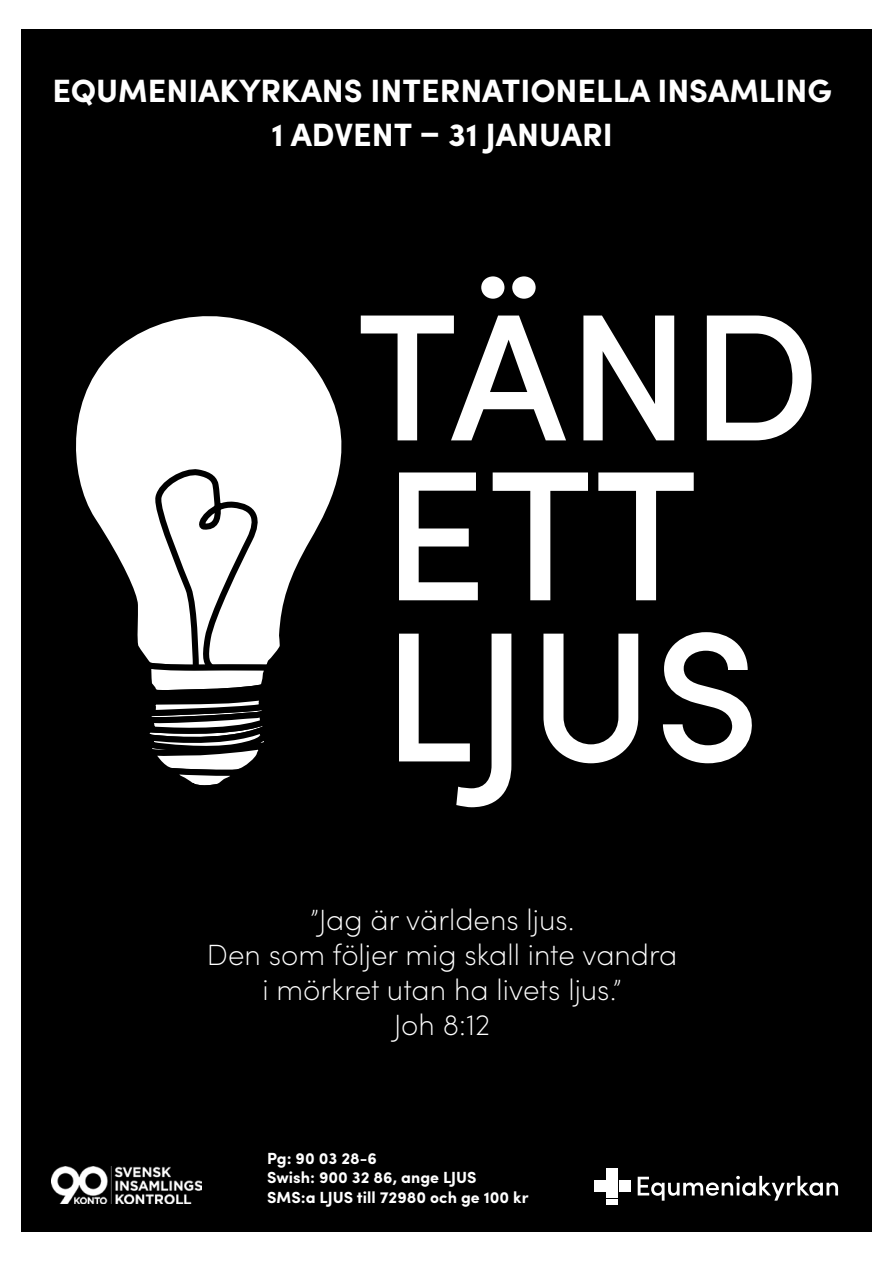
<style>
.page{position:relative;width:893px;height:1263px;background:#fff}
.page>*{position:absolute;margin:0;border:0;box-sizing:border-box;transform-origin:0 0}
.t1{font:700 32.25px/44.5px "Sofia Pro";color:#fff;text-align:center}
.t2{font:200 29.25px/35.1px "Sofia Pro";color:#fff;text-align:center}
.t3{font:700 16.2px/19.4px "Sofia Pro";color:#fff}
</style>
<div class="page">
<div style="left:21px;top:29px;width:851px;height:1202px;background:#000"></div>
<svg style="left:638px;top:1176px;width:200px;height:25px"></svg>
<svg style="left:594px;top:1168px;width:36px;height:36px"></svg>
<svg style="left:76px;top:315px;width:285px;height:192px"></svg>
<svg style="left:89px;top:470px;width:272px;height:316px"></svg>
<svg style="left:361px;top:276px;width:205px;height:164px"></svg>
<svg style="left:583px;top:316px;width:91px;height:124px"></svg>
<svg style="left:707px;top:316px;width:105px;height:124px"></svg>
<svg style="left:399px;top:472px;width:79px;height:128px"></svg>
<svg style="left:493px;top:472px;width:95px;height:128px"></svg>
<svg style="left:598px;top:472px;width:96px;height:128px"></svg>
<svg style="left:399px;top:634px;width:112px;height:173px"></svg>
<svg style="left:543px;top:634px;width:95px;height:129px"></svg>
<svg style="left:663px;top:632px;width:89px;height:131px"></svg>
<img style="left:52px;top:1166px;width:150px;height:37px">
<p class="t1" style="left:53px;top:66px;width:781px">EQUMENIAKYRKANS INTERNATIONELLA INSAMLING<br>1 ADVENT – 31 JANUARI</p>
<p class="t2" style="left:207px;top:900px;width:472px">”Jag är världens ljus.<br>Den som följer mig skall inte vandra i mörkret utan ha livets ljus.”<br>Joh 8:12</p>
<p class="t3" style="left:267px;top:1147px;width:263px">Pg: 90 03 28-6<br>Swish: 900 32 86, ange LJUS<br>SMS:a LJUS till 72980 och ge 100 kr</p>
</div>
